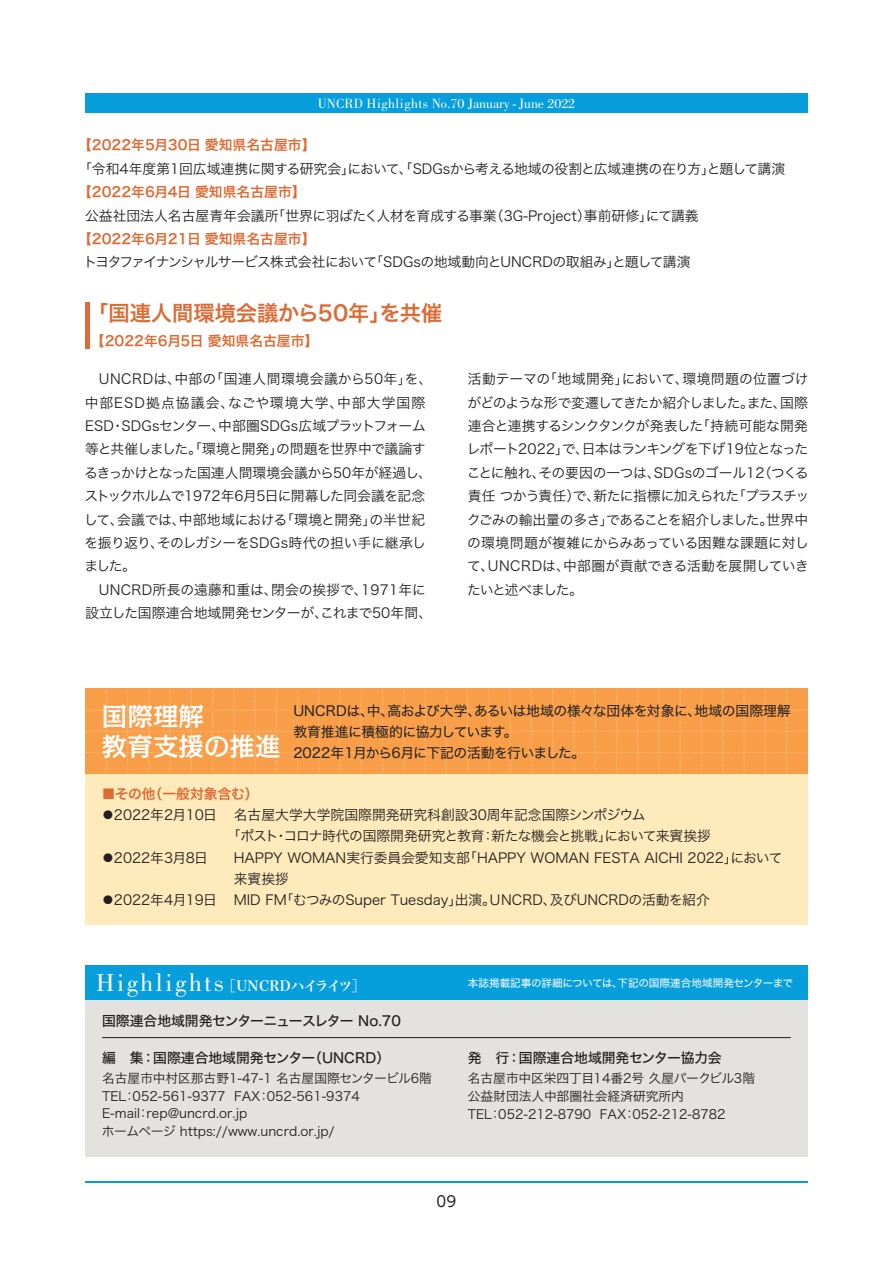
<style>
.page{position:relative;width:893px;height:1263px;background:#fff}
.page>*{position:absolute;margin:0;border:0;box-sizing:border-box;transform-origin:0 0}
.t1{font:500 25.5px/29.7px "Kakumin Pro";color:#fff}
.t2{font:21.3px "Hira Kaku Pro N W6";color:#de6b35}
.t3{font:14.85px "UD Shin Go Pro";color:#231f20}
.t4{font:13.8px/23.4px "Hira Kaku Pro N W3";color:#231f20}
.t5{font:13.8px "Hira Kaku Pro N W6";color:#de6b35}
.t6{font:13.8px/21.3px "Hira Kaku Std W4";letter-spacing:-.025em;color:#231f20}
.t7{font:13.8px "Hira Kaku Pro N W3";letter-spacing:-.03em;color:#231f20}
.t8{font:13.8px "Hira Kaku Pro N W3";letter-spacing:-.05em;color:#231f20}
.t9{font:13.8px "Hira Kaku Std W5";color:#231f20}
.t10{font:13.8px "Bodoni";color:#fff}
.t11{font:13.8px "Hira Kaku Std W5";letter-spacing:-.03em;color:#231f20}
.t12{font:13.8px "Hira Min Pro N W6";letter-spacing:-.01em;color:#fff}
.t13{font:12.75px/17.7px "Hira Kaku Pro N W3";color:#231f20}
.t14{font:10.65px "Hira Kaku Std W4";letter-spacing:-.03em;color:#fff}
.s1{font-family:"Bodoni";font-size:25.5px}
</style>
<div class="page">
<div style="left:85px;top:774px;width:723px;height:151px;background:#feeaba"></div>
<svg style="left:85px;top:689px;width:723px;height:85px;background:#f89e4a"></svg>
<div style="left:85px;top:999px;width:723px;height:158px;background:#e3e2de"></div>
<div style="left:85px;top:965px;width:723px;height:34px;background:#069edb"></div>
<hr style="left:102px;top:1037px;width:689px;height:1px;background:#231f20">
<hr style="left:85px;top:302px;width:4px;height:47px;background:#de6b35">
<hr style="left:85px;top:1181px;width:723px;height:1px;background:#069edb">
<div style="left:85px;top:94px;width:723px;height:19px;background:#069edb"></div>
<p class="t10" style="left:318px;top:96px;width:259px">UNCRD Highlights No.70 January -June 2022</p>
<p class="t5" style="left:78px;top:133px;width:239px">【2022年5月30日 愛知県名古屋市】</p>
<p class="t7" style="left:78px;top:156px;width:709px">「令和4年度第1回広域連携に関する研究会」において、「SDGsから考える地域の役割と広域連携の在り方」と題して講演</p>
<p class="t5" style="left:78px;top:179px;width:229px">【2022年6月4日 愛知県名古屋市】</p>
<p class="t4" style="left:85px;top:203px;width:615px">公益社団法人名古屋青年会議所「世界に羽ばたく人材を育成する事業（3G-Project）事前研修」にて講義</p>
<p class="t5" style="left:78px;top:226px;width:239px">【2022年6月21日 愛知県名古屋市】</p>
<p class="t8" style="left:84px;top:250px;width:608px">トヨタファイナンシャルサービス株式会社において「SDGsの地域動向とUNCRDの取組み」と題して講演</p>
<h2 class="t2" style="left:87px;top:293px;width:357px">「国連人間環境会議から50年」を共催</h2>
<p class="t5" style="left:91px;top:328px;width:229px">【2022年6月5日 愛知県名古屋市】</p>
<p class="t4" style="left:84px;top:366px;width:350px;text-indent:15px">UNCRDは、中部の「国連人間環境会議から50年」を、中部ESD拠点協議会、なごや環境大学、中部大学国際<br>ESD・SDGsセンター、中部圏SDGs広域プラットフォーム等と共催しました。「環境と開発」の問題を世界中で議論するきっかけとなった国連人間環境会議から50年が経過し、ストックホルムで1972年6月5日に開幕した同会議を記念して、会議では、中部地域における「環境と開発」の半世紀を振り返り、そのレガシーをSDGs時代の担い手に継承しました。</p>
<p class="t4" style="left:85px;top:577px;width:349px;text-align:center">UNCRD所長の遠藤和重は、閉会の挨拶で、1971年に<br>設立した国際連合地域開発センターが、これまで50年間、</p>
<p class="t4" style="left:467px;top:366px;width:344px;text-align:justify">活動テーマの「地域開発」において、環境問題の位置づけがどのような形で変遷してきたか紹介しました。また、国際連合と連携するシンクタンクが発表した「持続可能な開発レポート2022」で、日本はランキングを下げ19位となったことに触れ、その要因の一つは、SDGsのゴール12（つくる責任 つかう責任）で、新たに指標に加えられた「プラスチックごみの輸出量の多さ」であることを紹介しました。世界中の環境問題が複雑にからみあっている困難な課題に対して、UNCRDは、中部圏が貢献できる活動を展開していきたいと述べました。</p>
<h1 class="t1" style="left:102px;top:699px;width:180px">国際理解<br>教育支援の推進</h1>
<p class="t6" style="left:293px;top:700px;width:499px">UNCRDは、中、高および大学、あるいは地域の様々な団体を対象に、地域の国際理解教育推進に積極的に協力しています。<br>2022年1月から6月に下記の活動を行いました。</p>
<p class="t5" style="left:102px;top:781px;width:158px">■その他（一般対象含む）</p>
<p class="t4" style="left:227px;top:803px;width:486px;line-height:21.3px;text-indent:-126px">●2022年2月10日 名古屋大学大学院国際開発研究科創設30周年記念国際シンポジウム<br>「ポスト・コロナ時代の国際開発研究と教育：新たな機会と挑戦」において来賓挨拶</p>
<p class="t4" style="left:101px;top:845px;width:108px">●2022年3月8日</p>
<p class="t4" style="left:234px;top:846px;width:550px;line-height:21.3px">HAPPY WOMAN実行委員会愛知支部「HAPPY WOMAN FESTA AICHI 2022」において来賓挨拶</p>
<p class="t4" style="left:101px;top:887px;width:610px">●2022年4月19日 MID FM「むつみのSuper Tuesday」出演。ＵNCRD、及びUNCRDの活動を紹介</p>
<p class="t12" style="left:96px;top:973px;width:271px"><span class="s1">Highlights</span>［UNCRDハイライツ］</p>
<p class="t11" style="left:102px;top:1010px;width:300px">国際連合地域開発センターニュースレター No.70</p>
<p class="t9" style="left:102px;top:1047px;width:290px">編　集：国際連合地域開発センター（UNCRD）</p>
<p class="t13" style="left:102px;top:1068px;width:332px">名古屋市中村区那古野1-47-1 名古屋国際センタービル6階TEL：052-561-9377 FAX：052-561-9374<br>E-mail：rep@uncrd.or.jp<br>ホームページ https://www.uncrd.or.jp/</p>
<p class="t14" style="left:468px;top:974px;width:327px">本誌掲載記事の詳細については、下記の国際連合地域開発センターまで</p>
<p class="t9" style="left:468px;top:1047px;width:255px">発　行：国際連合地域開発センター協力会</p>
<p class="t13" style="left:468px;top:1068px;width:289px;line-height:18.1px">名古屋市中区栄四丁目14番2号 久屋パークビル3階公益財団法人中部圏社会経済研究所内<br>TEL：052-212-8790 FAX：052-212-8782</p>
<p class="t3" style="left:437px;top:1189px;width:21px">09</p>
</div>
